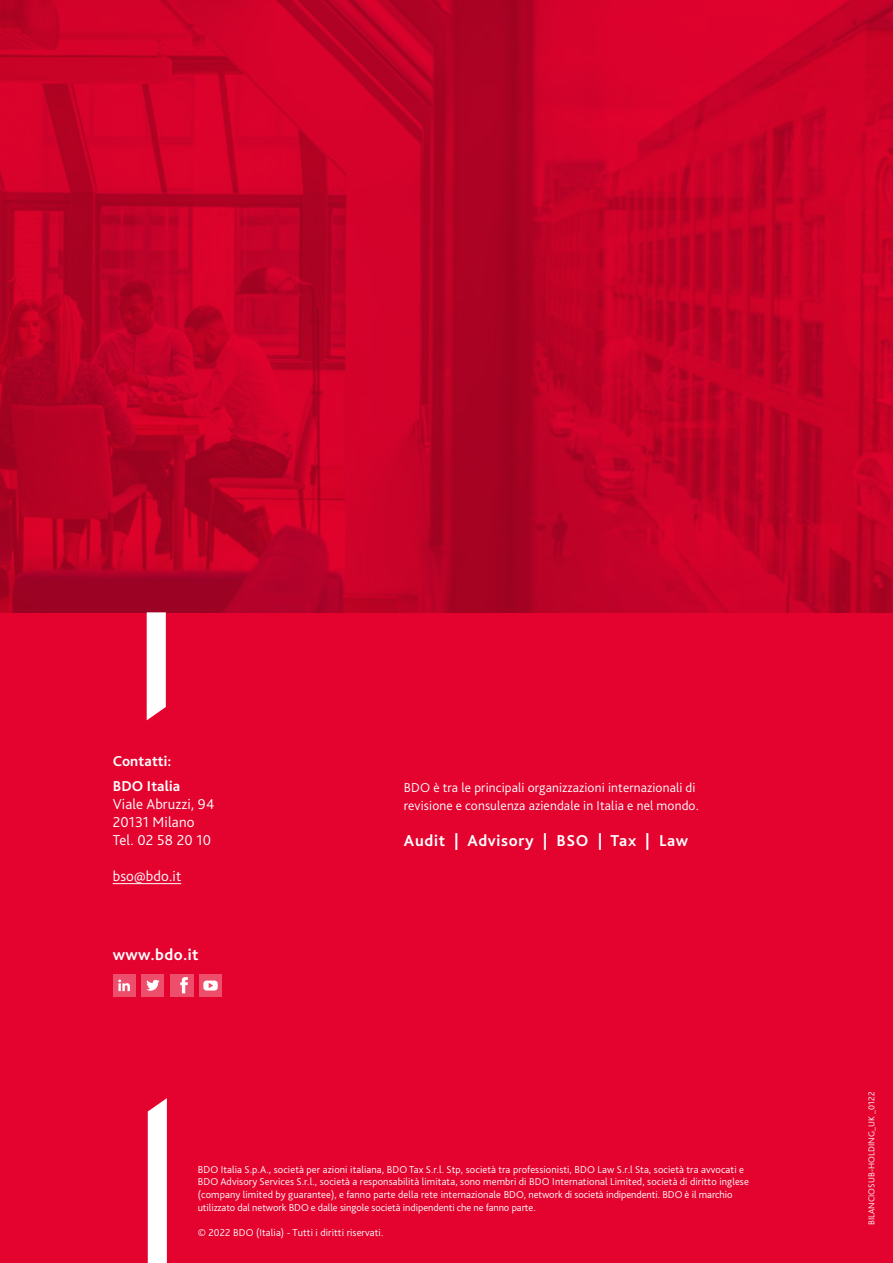
<style>
.page{position:relative;width:893px;height:1263px;background:#e4032e}
.page>*{position:absolute;margin:0;border:0;box-sizing:border-box;transform-origin:0 0}
.t1{font:700 16.5px "Bliss Pro";letter-spacing:.04em;color:#fff}
.t2{font:300 15px/18px "Bliss Pro";letter-spacing:.01em;color:#fff}
.t3{font:700 15px/25.5px "Bliss Pro";letter-spacing:.01em;color:#fff}
.t4{font:300 13.5px/18px "Bliss Pro";letter-spacing:.01em;color:#fff}
.t5{font:300 10.5px/12.6px "Bliss Pro";letter-spacing:.01em;color:#fff}
.t6{font:300 9px "Bliss Pro";letter-spacing:.01em;color:#fff}
</style>
<div class="page">
<img style="left:0;top:0;width:893px;height:612px">
<svg style="left:148px;top:1098px;width:19px;height:165px;background:#fdf3f5"></svg>
<svg style="left:147px;top:612px;width:19px;height:108px;background:#fcedf0"></svg>
<hr style="left:113px;top:883px;width:68px;height:1px;background:#fff">
<div style="left:141px;top:974px;width:23px;height:23px;background:#ec4e6c"></div>
<svg style="left:146px;top:980px;width:14px;height:11px"></svg>
<div style="left:113px;top:974px;width:22px;height:23px;background:#ec4e6c"></div>
<svg style="left:118px;top:979px;width:12px;height:12px"></svg>
<div style="left:199px;top:974px;width:23px;height:23px;background:#ec4e6c"></div>
<svg style="left:203px;top:980px;width:15px;height:10px"></svg>
<div style="left:170px;top:974px;width:23px;height:23px;background:#ec4e6c"></div>
<svg style="left:180px;top:977px;width:8px;height:16px"></svg>
<h2 class="t3" style="left:113px;top:748px;width:69px">Contatti:<br>BDO Italia</h2>
<h2 class="t2" style="left:113px;top:795px;width:103px">Viale Abruzzi, 94<br>20131 Milano<br>Tel. 02 58 20 10</h2>
<h2 class="t2" style="left:113px;top:867px;width:70px">bso@bdo.it</h2>
<h1 class="t1" style="left:113px;top:945px;width:87px">www.bdo.it</h1>
<p class="t4" style="left:404px;top:778px;width:296px">BDO è tra le principali organizzazioni internazionali di revisione e consulenza aziendale in Italia e nel mondo.</p>
<h1 class="t1" style="left:404px;top:830px;width:286px">Audit | Advisory | BSO | Tax | Law</h1>
<p class="t5" style="left:198px;top:1163px;width:553px">BDO Italia S.p.A., società per azioni italiana, BDO Tax S.r.l. Stp, società tra professionisti, BDO Law S.r.l Sta, società tra avvocati e BDO Advisory Services S.r.l., società a responsabilità limitata, sono membri di BDO International Limited, società di diritto inglese (company limited by guarantee), e fanno parte della rete internazionale BDO, network di società indipendenti. BDO è il marchio utilizzato dal network BDO e dalle singole società indipendenti che ne fanno parte.</p>
<p class="t5" style="left:198px;top:1226px;width:187px">© 2022 BDO (Italia) - Tutti i diritti riservati.</p>
<p class="t6" style="left:866px;top:1225px;width:135px;rotate:-90deg">BILANCIOSUB-HOLDING_UK _0122</p>
</div>
